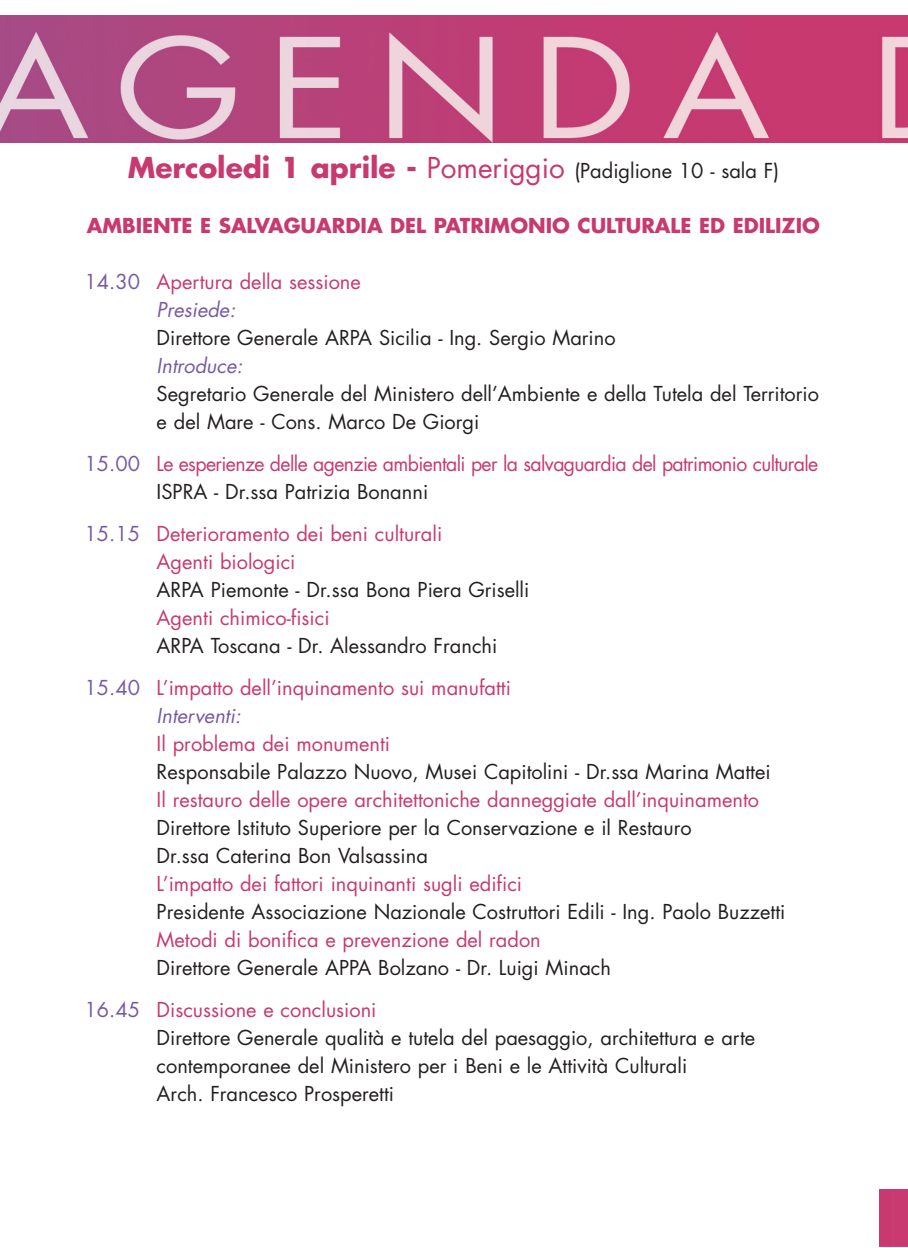
<style>
.page{position:relative;width:908px;height:1248px;background:#fff}
.page>*{position:absolute;margin:0;border:0;box-sizing:border-box;transform-origin:0 0}
.t1{font:20px/28px "Futura Std";color:#231f20}
.t2{font:20px/28px "Futura Std";color:#c8396f}
.t3{font:20px/28px "Futura Std";letter-spacing:-.03em;color:#c8396f}
.t4{font:700 20px "Futura Std";color:#c8396f}
.t5{font:italic 20px "Futura Std";color:#775aa6}
.s1{font-weight:700;font-size:28px;color:#c8396f}
.s2{font-size:28px;color:#c8396f}
.s3{color:#775aa6}
.s4{font-style:italic;color:#775aa6}
.s5{color:#231f20}
.s6{color:#c8396f}
</style>
<div class="page">
<img style="left:0;top:15px;width:907px;height:127px">
<hr style="left:0;top:1189px;width:1px;height:55px;background:#a04e8a">
<hr style="left:11px;top:1189px;width:3px;height:55px;background:#a14e8a">
<hr style="left:26px;top:1189px;width:3px;height:55px;background:#a14d89">
<hr style="left:42px;top:1189px;width:3px;height:55px;background:#a24d89">
<hr style="left:58px;top:1189px;width:3px;height:55px;background:#a34d88">
<hr style="left:73px;top:1189px;width:3px;height:55px;background:#a44c88">
<hr style="left:89px;top:1189px;width:3px;height:55px;background:#a54c88">
<hr style="left:105px;top:1189px;width:3px;height:55px;background:#a54b87">
<hr style="left:120px;top:1189px;width:3px;height:55px;background:#a64c86">
<hr style="left:136px;top:1189px;width:3px;height:55px;background:#a74b86">
<hr style="left:151px;top:1189px;width:3px;height:55px;background:#a74b85">
<hr style="left:167px;top:1189px;width:3px;height:55px;background:#a84b85">
<hr style="left:183px;top:1189px;width:3px;height:55px;background:#a94a84">
<hr style="left:198px;top:1189px;width:3px;height:55px;background:#aa4a84">
<hr style="left:214px;top:1189px;width:3px;height:55px;background:#aa4a83">
<hr style="left:230px;top:1189px;width:3px;height:55px;background:#ab4a83">
<hr style="left:245px;top:1189px;width:3px;height:55px;background:#ac4982">
<hr style="left:261px;top:1189px;width:3px;height:55px;background:#ac4982">
<hr style="left:277px;top:1189px;width:3px;height:55px;background:#ad4982">
<hr style="left:292px;top:1189px;width:3px;height:55px;background:#ae4881">
<hr style="left:308px;top:1189px;width:3px;height:55px;background:#af4880">
<hr style="left:323px;top:1189px;width:3px;height:55px;background:#af4780">
<hr style="left:339px;top:1189px;width:3px;height:55px;background:#b0477f">
<hr style="left:355px;top:1189px;width:3px;height:55px;background:#b1477f">
<hr style="left:370px;top:1189px;width:3px;height:55px;background:#b1477e">
<hr style="left:386px;top:1189px;width:3px;height:55px;background:#b2477e">
<hr style="left:402px;top:1189px;width:3px;height:55px;background:#b3467e">
<hr style="left:417px;top:1189px;width:3px;height:55px;background:#b4467d">
<hr style="left:433px;top:1189px;width:3px;height:55px;background:#b4457c">
<hr style="left:449px;top:1189px;width:3px;height:55px;background:#b5467c">
<hr style="left:464px;top:1189px;width:3px;height:55px;background:#b6457b">
<hr style="left:480px;top:1189px;width:3px;height:55px;background:#b6457b">
<hr style="left:496px;top:1189px;width:3px;height:55px;background:#b7457b">
<hr style="left:511px;top:1189px;width:3px;height:55px;background:#b8447a">
<hr style="left:527px;top:1189px;width:3px;height:55px;background:#b9447a">
<hr style="left:542px;top:1189px;width:3px;height:55px;background:#b94279">
<hr style="left:558px;top:1189px;width:3px;height:55px;background:#ba4278">
<hr style="left:574px;top:1189px;width:3px;height:55px;background:#bb4178">
<hr style="left:589px;top:1189px;width:3px;height:55px;background:#bb4178">
<hr style="left:605px;top:1189px;width:3px;height:55px;background:#bc4177">
<hr style="left:621px;top:1189px;width:3px;height:55px;background:#bd4077">
<hr style="left:636px;top:1189px;width:3px;height:55px;background:#be4076">
<hr style="left:652px;top:1189px;width:3px;height:55px;background:#be3f76">
<hr style="left:668px;top:1189px;width:3px;height:55px;background:#bf3f75">
<hr style="left:683px;top:1189px;width:3px;height:55px;background:#c03f75">
<hr style="left:699px;top:1189px;width:3px;height:55px;background:#c03e75">
<hr style="left:714px;top:1189px;width:3px;height:55px;background:#c13e74">
<hr style="left:730px;top:1189px;width:3px;height:55px;background:#c23d74">
<hr style="left:746px;top:1189px;width:3px;height:55px;background:#c33d73">
<hr style="left:761px;top:1189px;width:3px;height:55px;background:#c33c72">
<hr style="left:777px;top:1189px;width:3px;height:55px;background:#c43c72">
<hr style="left:793px;top:1189px;width:3px;height:55px;background:#c53c72">
<hr style="left:808px;top:1189px;width:3px;height:55px;background:#c53b71">
<hr style="left:824px;top:1189px;width:3px;height:55px;background:#c63b71">
<hr style="left:840px;top:1189px;width:3px;height:55px;background:#c73a70">
<hr style="left:855px;top:1189px;width:3px;height:55px;background:#c83a70">
<hr style="left:871px;top:1189px;width:3px;height:55px;background:#c8396f">
<hr style="left:882px;top:1189px;width:4px;height:58px;background:#c8396f">
<hr style="left:898px;top:1189px;width:3px;height:58px;background:#c83a70">
<hr style="left:907px;top:1189px;width:1px;height:58px;background:#c73a70">
<p class="t1" style="left:128px;top:158px;width:652px"><span class="s1">Mercoledi 1 aprile -</span> <span class="s2">Pomeriggio</span> (Padiglione 10 - sala F)</p>
<p class="t4" style="left:87px;top:216px;width:734px">AMBIENTE E SALVAGUARDIA DEL PATRIMONIO CULTURALE ED EDILIZIO</p>
<p class="t2" style="left:156px;top:269px;width:206px;text-indent:-72px"><span class="s3">14.30</span> Apertura della sessione<br><span class="s4">Presiede:</span></p>
<p class="t1" style="left:156px;top:325px;width:460px">Direttore Generale ARPA Sicilia - Ing. Sergio Marino</p>
<p class="t5" style="left:156px;top:356px;width:87px">Introduce:</p>
<p class="t1" style="left:156px;top:381px;width:663px">Segretario Generale del Ministero dell’Ambiente e della Tutela del Territorio e del Mare - Cons. Marco De Giorgi</p>
<p class="t3" style="left:156px;top:451px;width:663px;text-indent:-72px"><span class="s3">15.00</span> Le esperienze delle agenzie ambientali per la salvaguardia del patrimonio culturale<br><span class="s5">ISPRA - Dr.ssa Patrizia Bonanni</span></p>
<p class="t2" style="left:156px;top:521px;width:287px;text-indent:-72px"><span class="s3">15.15</span> Deterioramento dei beni culturali<br>Agenti biologici</p>
<p class="t1" style="left:156px;top:577px;width:374px">ARPA Piemonte - Dr.ssa Bona Piera Griselli</p>
<p class="t2" style="left:156px;top:605px;width:174px">Agenti chimico-fisici</p>
<p class="t2" style="left:84px;top:626px;width:427px;line-height:42px;text-indent:72px"><span class="s5">ARPA Toscana - Dr. Alessandro Franchi<br></span><span class="s3">15.40</span> L’impatto dell’inquinamento sui manufatti</p>
<p class="t5" style="left:156px;top:706px;width:86px">Interventi:</p>
<p class="t2" style="left:156px;top:731px;width:235px">Il problema dei monumenti</p>
<p class="t1" style="left:156px;top:759px;width:615px">Responsabile Palazzo Nuovo, Musei Capitolini - Dr.ssa Marina Mattei</p>
<p class="t2" style="left:156px;top:787px;width:603px">Il restauro delle opere architettoniche danneggiate dall’inquinamento</p>
<p class="t1" style="left:156px;top:815px;width:536px">Direttore Istituto Superiore per la Conservazione e il Restauro<br>Dr.ssa Caterina Bon Valsassina</p>
<p class="t2" style="left:156px;top:871px;width:367px">L’impatto dei fattori inquinanti sugli edifici</p>
<p class="t1" style="left:156px;top:899px;width:630px">Presidente Associazione Nazionale Costruttori Edili - Ing. Paolo Buzzetti</p>
<p class="t2" style="left:156px;top:927px;width:385px">Metodi di bonifica e prevenzione del radon</p>
<p class="t1" style="left:84px;top:948px;width:527px;line-height:42px;text-indent:72px">Direttore Generale APPA Bolzano - Dr. Luigi Minach<br><span class="s3">16.45</span> <span class="s6">Discussione e conclusioni</span></p>
<p class="t1" style="left:156px;top:1025px;width:599px">Direttore Generale qualità e tutela del paesaggio, architettura e arte contemporanee del Ministero per i Beni e le Attività Culturali<br>Arch. Francesco Prosperetti</p>
</div>
